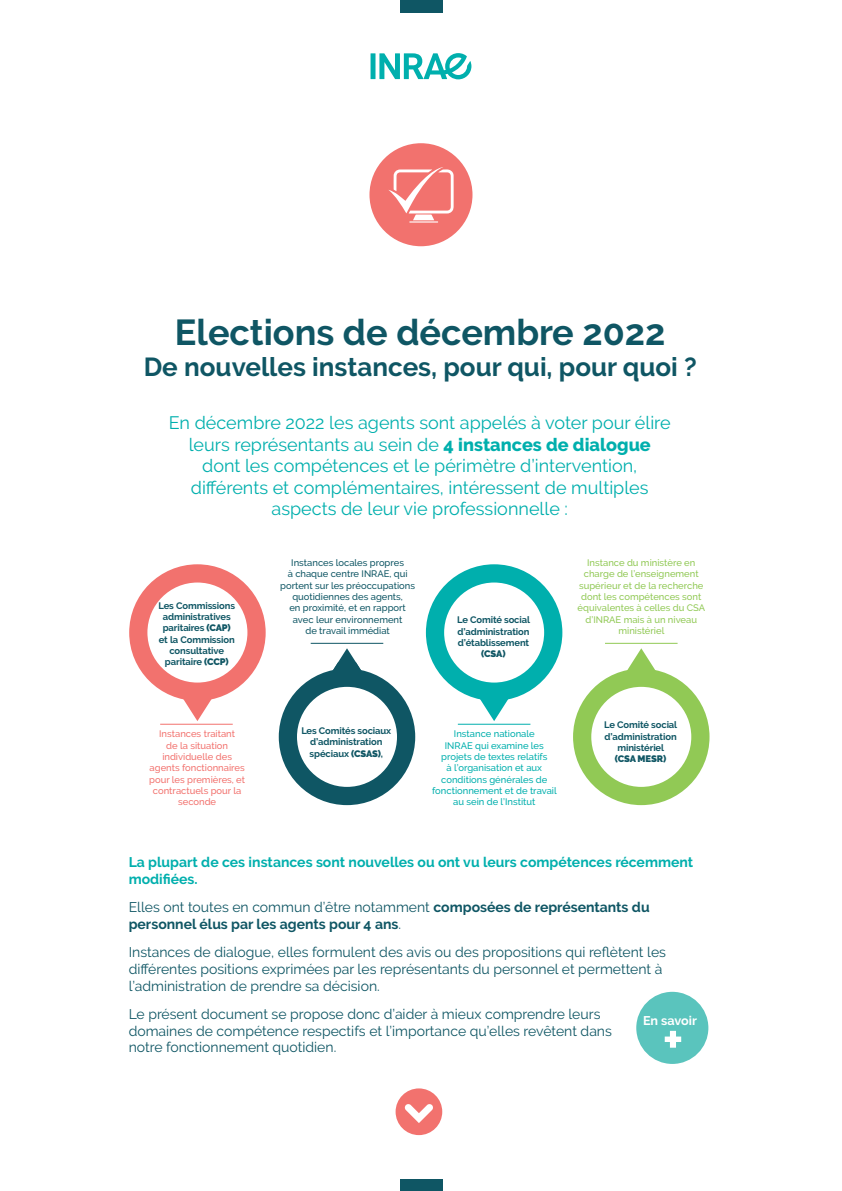
<style>
.page{position:relative;width:842px;height:1191px;background:#fff}
.page>*{position:absolute;margin:0;border:0;box-sizing:border-box;transform-origin:0 0}
.t1{font:700 36px "Raleway";color:#0f5664}
.t2{font:700 26px "Raleway";color:#0f5664}
.t3{font:18px/21.6px "Raleway";color:#00afad;text-align:center}
.t4{font:14px/16.8px "Raleway";color:#0f5664}
.t5{font:700 14px/16.8px "Raleway";color:#0f5664}
.t6{font:700 14px/16.8px "Raleway";color:#00afad}
.t7{font:700 12.6px "Raleway";letter-spacing:-.005em;color:#fff}
.t8{font:700 9.4px/11.3px "Raleway";letter-spacing:-.01em;color:#0f5664;text-align:center}
.t9{font:500 9.4px/11.3px "Raleway";color:#0f5664;text-align:center}
.t10{font:500 9.4px/11.3px "Raleway";color:#91c955;text-align:center}
.t11{font:500 9.4px/11.3px "Raleway";color:#00afad;text-align:center}
.t12{font:500 9.4px/11.3px "Raleway";color:#f2726e;text-align:center}
.s1{font-weight:800}
.s2{font-weight:900}
.s3{font-weight:400}
</style>
<div class="page">
<div style="left:635px;top:990px;width:74px;height:75px;background:#5ac4bd;border-radius:50%"></div>
<div style="left:634px;top:989px;width:77px;height:77px;border:2px solid #fff;border-radius:50%"></div>
<svg style="left:665px;top:1030px;width:16px;height:17px"></svg>
<hr style="left:371px;top:53px;width:4px;height:26px;background:#00afad">
<svg style="left:379px;top:53px;width:92px;height:26px"></svg>
<div style="left:400px;top:0;width:42px;height:12px;background:#0f5664"></div>
<div style="left:400px;top:1179px;width:42px;height:12px;background:#0f5664"></div>
<div style="left:368px;top:142px;width:106px;height:106px;background:#f2726e;border-radius:50%"></div>
<div style="left:366px;top:140px;width:110px;height:109px;border:3px solid #fff;border-radius:50%"></div>
<svg style="left:389px;top:167px;width:65px;height:56px"></svg>
<div style="left:129px;top:564px;width:137px;height:137px;background:#f2726e;border-radius:50%"></div>
<svg style="left:182px;top:699px;width:31px;height:22px"></svg>
<div style="left:147px;top:582px;width:100px;height:100px;background:#fff;border-radius:50%"></div>
<div style="left:426px;top:564px;width:136px;height:137px;background:#00afad;border-radius:50%"></div>
<svg style="left:479px;top:699px;width:31px;height:22px"></svg>
<div style="left:444px;top:582px;width:100px;height:100px;background:#fff;border-radius:50%"></div>
<div style="left:573px;top:668px;width:136px;height:137px;background:#91c955;border-radius:50%"></div>
<div style="left:591px;top:687px;width:100px;height:100px;background:#fff;border-radius:50%"></div>
<hr style="left:160px;top:724px;width:73px;height:1px;background:#f2726e">
<div style="left:279px;top:668px;width:136px;height:137px;background:#0f5664;border-radius:50%"></div>
<svg style="left:331px;top:648px;width:32px;height:23px"></svg>
<div style="left:297px;top:687px;width:100px;height:100px;background:#fff;border-radius:50%"></div>
<hr style="left:311px;top:643px;width:72px;height:1px;background:#0f5664">
<hr style="left:458px;top:724px;width:72px;height:1px;background:#00afad">
<svg style="left:625px;top:648px;width:32px;height:23px"></svg>
<hr style="left:605px;top:643px;width:72px;height:1px;background:#91c955">
<div style="left:396px;top:1088px;width:46px;height:47px;background:#f2726e;border-radius:50%"></div>
<svg style="left:405px;top:1104px;width:28px;height:19px"></svg>
<p class="t1" style="left:175px;top:311px;width:492px">Elections de décembre 2022</p>
<p class="t2" style="left:144px;top:352px;width:554px">De nouvelles instances, pour qui, pour quoi ?</p>
<p class="t3" style="left:169px;top:412px;width:503px">En décembre 2022 les agents sont appelés à voter pour élire leurs représentants au sein de <span class="s1">4 instances de dialogue </span>dont les compétences et le périmètre d’intervention, différents et complémentaires, intéressent de multiples aspects de leur vie professionnelle :</p>
<p class="t8" style="left:159px;top:600px;width:78px">Les Commissions administratives paritaires <span class="s2">(CAP) </span>et la Commission consultative paritaire <span class="s2">(CCP)</span></p>
<p class="t12" style="left:149px;top:728px;width:97px">Instances traitant<br>de la situation individuelle des agents fonctionnaires pour les premières, et contractuels pour la seconde</p>
<p class="t9" style="left:280px;top:557px;width:136px">Instances locales propres<br>à chaque centre INRAE, qui portent sur les préoccupations quotidiennes des agents,<br>en proximité, et en rapport avec leur environnement<br>de travail immédiat</p>
<p class="t10" style="left:578px;top:557px;width:129px">Instance du ministère en charge de l’enseignement supérieur et de la recherche dont les compétences sont équivalentes à celles du CSA d’INRAE mais à un niveau ministériel</p>
<p class="t8" style="left:457px;top:614px;width:74px">Le Comité social d’administration d’établissement <span class="s2">(CSA)</span></p>
<p class="t8" style="left:301px;top:725px;width:91px">Les Comités sociaux d’administration spéciaux <span class="s2">(CSAS)</span>,</p>
<p class="t11" style="left:432px;top:728px;width:126px">Instance nationale<br>INRAE qui examine les projets de textes relatifs<br>à l’organisation et aux conditions générales de fonctionnement et de travail au sein de l’Institut</p>
<p class="t8" style="left:604px;top:719px;width:74px">Le Comité social d’administration ministériel<br><span class="s2">(CSA MESR)</span></p>
<p class="t6" style="left:129px;top:853px;width:566px">La plupart de ces instances sont nouvelles ou ont vu leurs compétences récemment modifiées.</p>
<p class="t5" style="left:129px;top:898px;width:522px"><span class="s3">Elles ont toutes en commun d’être notamment</span> composées de représentants du personnel élus par les agents pour 4 ans<span class="s3">.</span></p>
<p class="t4" style="left:129px;top:943px;width:539px">Instances de dialogue, elles formulent des avis ou des propositions qui reflètent les différentes positions exprimées par les représentants du personnel et permettent à l’administration de prendre sa décision.</p>
<p class="t4" style="left:129px;top:1005px;width:485px">Le présent document se propose donc d’aider à mieux comprendre leurs domaines de compétence respectifs et l’importance qu’elles revêtent dans notre fonctionnement quotidien.</p>
<p class="t7" style="left:643px;top:1013px;width:55px">En savoir</p>
</div>
